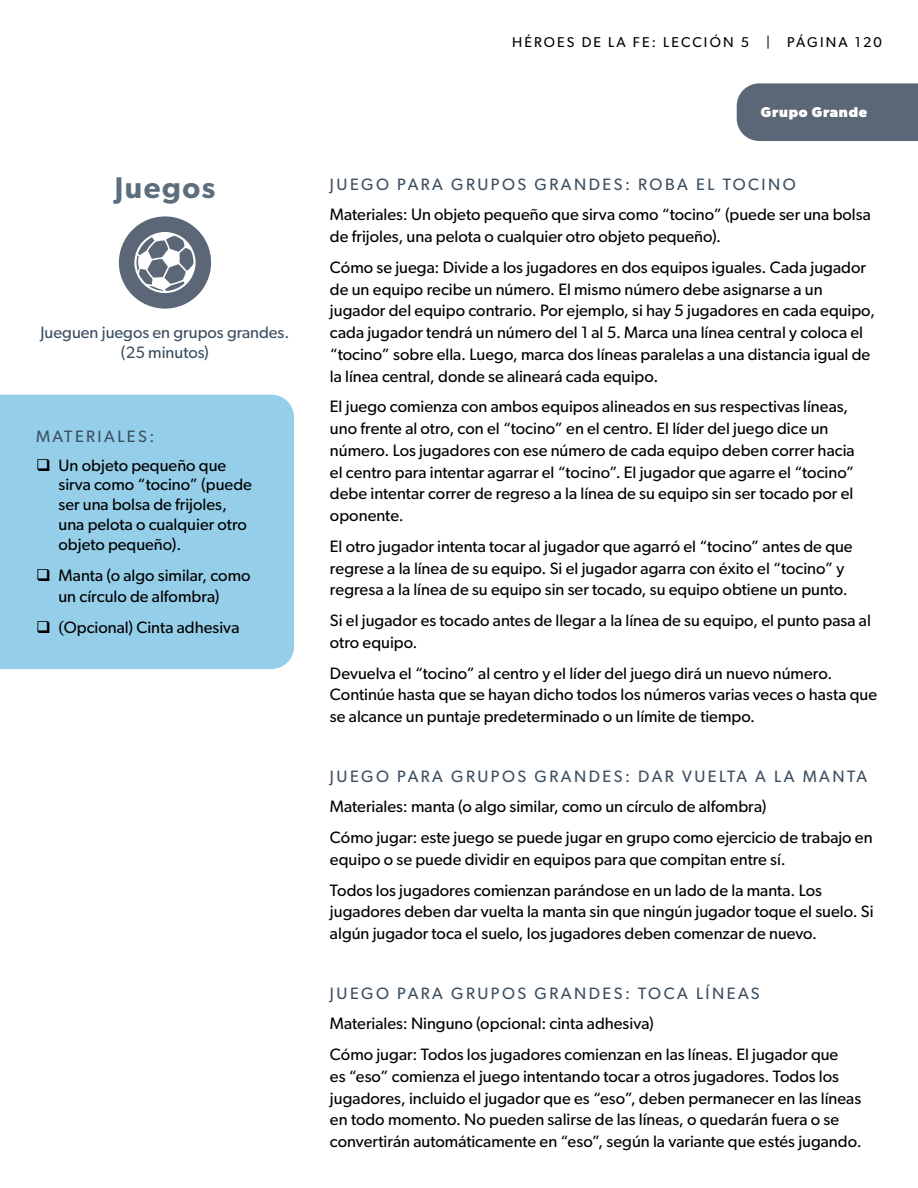
<style>
.page{position:relative;width:918px;height:1188px;background:#fff}
.page>*{position:absolute;margin:0;border:0;box-sizing:border-box;transform-origin:0 0}
.t1{font:600 30px "Gibson";letter-spacing:.05em;color:#5c6e7d}
.t2{font:16.5px/21.8px "Gibson";color:#000}
.t3{font:16.5px "Gibson";letter-spacing:.15em;color:#3b4f61}
.t4{font:16.5px/19.8px "Gibson";color:#3b4f61;text-align:center}
.t5{font:14.25px "Gibson";letter-spacing:.15em;color:#000}
.t6{font:700 14.25px "Gibson";letter-spacing:.05em;color:#fff}
.s1{font-family:"Georgia"}
</style>
<div class="page">
<div style="left:119px;top:216px;width:92px;height:93px;background:#5b6676;border-radius:50%"></div>
<svg style="left:134px;top:232px;width:62px;height:61px"></svg>
<div style="left:737px;top:83px;width:181px;height:58px;background:#5b6676"></div>
<div style="left:0;top:395px;width:294px;height:274px;background:#95cee9"></div>
<h1 class="t1" style="left:115px;top:170px;width:102px">Juegos</h1>
<p class="t4" style="left:41px;top:323px;width:250px">Jueguen juegos en grupos grandes. (25 minutos)</p>
<p class="t3" style="left:36px;top:426px;width:120px">MATERIALES:</p>
<p class="t2" style="left:59px;top:455px;width:195px;line-height:19.8px;text-indent:-23px">❑ Un objeto pequeño que sirva como “tocino” (puede ser una bolsa de frijoles, una pelota o cualquier otro objeto pequeño).</p>
<p class="t2" style="left:36px;top:564px;width:216px;text-align:center">❑ Manta (o algo similar, como un círculo de alfombra)</p>
<p class="t2" style="left:36px;top:616px;width:205px">❑ <span class="s1">(</span>Opcional) Cinta adhesiva</p>
<p class="t5" style="left:512px;top:34px;width:371px">HÉROES DE LA FE: LECCIÓN 5 | PÁGINA 120</p>
<p class="t6" style="left:761px;top:104px;width:108px">Grupo Grande</p>
<p class="t3" style="left:330px;top:174px;width:467px">JUEGO PARA GRUPOS GRANDES: ROBA EL TOCINO</p>
<p class="t2" style="left:330px;top:204px;width:542px">Materiales: Un objeto pequeño que sirva como “tocino” (puede ser una bolsa de frijoles, una pelota o cualquier otro objeto pequeño).</p>
<p class="t2" style="left:330px;top:256px;width:547px">Cómo se juega: Divide a los jugadores en dos equipos iguales. Cada jugador de un equipo recibe un número. El mismo número debe asignarse a un jugador del equipo contrario. Por ejemplo, si hay 5 jugadores en cada equipo, cada jugador tendrá un número del 1 al 5. Marca una línea central y coloca el “tocino” sobre ella. Luego, marca dos líneas paralelas a una distancia igual de la línea central, donde se alineará cada equipo.</p>
<p class="t2" style="left:330px;top:396px;width:526px">El juego comienza con ambos equipos alineados en sus respectivas líneas, uno frente al otro, con el “tocino” en el centro. El líder del juego dice un número. Los jugadores con ese número de cada equipo deben correr hacia el centro para intentar agarrar el “tocino”. El jugador que agarre el “tocino” debe intentar correr de regreso a la línea de su equipo sin ser tocado por el oponente.</p>
<p class="t2" style="left:330px;top:535px;width:524px">El otro jugador intenta tocar al jugador que agarró el “tocino” antes de que regrese a la línea de su equipo. Si el jugador agarra con éxito el “tocino” y regresa a la línea de su equipo sin ser tocado, su equipo obtiene un punto.</p>
<p class="t2" style="left:330px;top:609px;width:542px">Si el jugador es tocado antes de llegar a la línea de su equipo, el punto pasa al otro equipo.</p>
<p class="t2" style="left:330px;top:662px;width:549px">Devuelva el “tocino” al centro y el líder del juego dirá un nuevo número.<br>Continúe hasta que se hayan dicho todos los números varias veces o hasta que se alcance un puntaje predeterminado o un límite de tiempo.</p>
<p class="t3" style="left:330px;top:766px;width:539px">JUEGO PARA GRUPOS GRANDES: DAR VUELTA A LA MANTA</p>
<p class="t2" style="left:330px;top:791px;width:544px;line-height:30.8px">Materiales: manta (o algo similar, como un círculo de alfombra)<br>Cómo jugar: este juego se puede jugar en grupo como ejercicio de trabajo en</p>
<p class="t2" style="left:330px;top:844px;width:493px;line-height:30.8px">equipo o se puede dividir en equipos para que compitan entre sí.<br>Todos los jugadores comienzan parándose en un lado de la manta. Los</p>
<p class="t2" style="left:330px;top:901px;width:545px">jugadores deben dar vuelta la manta sin que ningún jugador toque el suelo. Si algún jugador toca el suelo, los jugadores deben comenzar de nuevo.</p>
<p class="t3" style="left:330px;top:983px;width:431px">JUEGO PARA GRUPOS GRANDES: TOCA LÍNEAS</p>
<p class="t2" style="left:330px;top:1008px;width:510px;line-height:30.8px">Materiales: Ninguno (opcional: cinta adhesiva)<br>Cómo jugar: Todos los jugadores comienzan en las líneas. El jugador que</p>
<p class="t2" style="left:330px;top:1065px;width:533px">es “eso” comienza el juego intentando tocar a otros jugadores. Todos los jugadores, incluido el jugador que es “eso”, deben permanecer en las líneas en todo momento. No pueden salirse de las líneas, o quedarán fuera o se convertirán automáticamente en “eso”, según la variante que estés jugando.</p>
</div>
